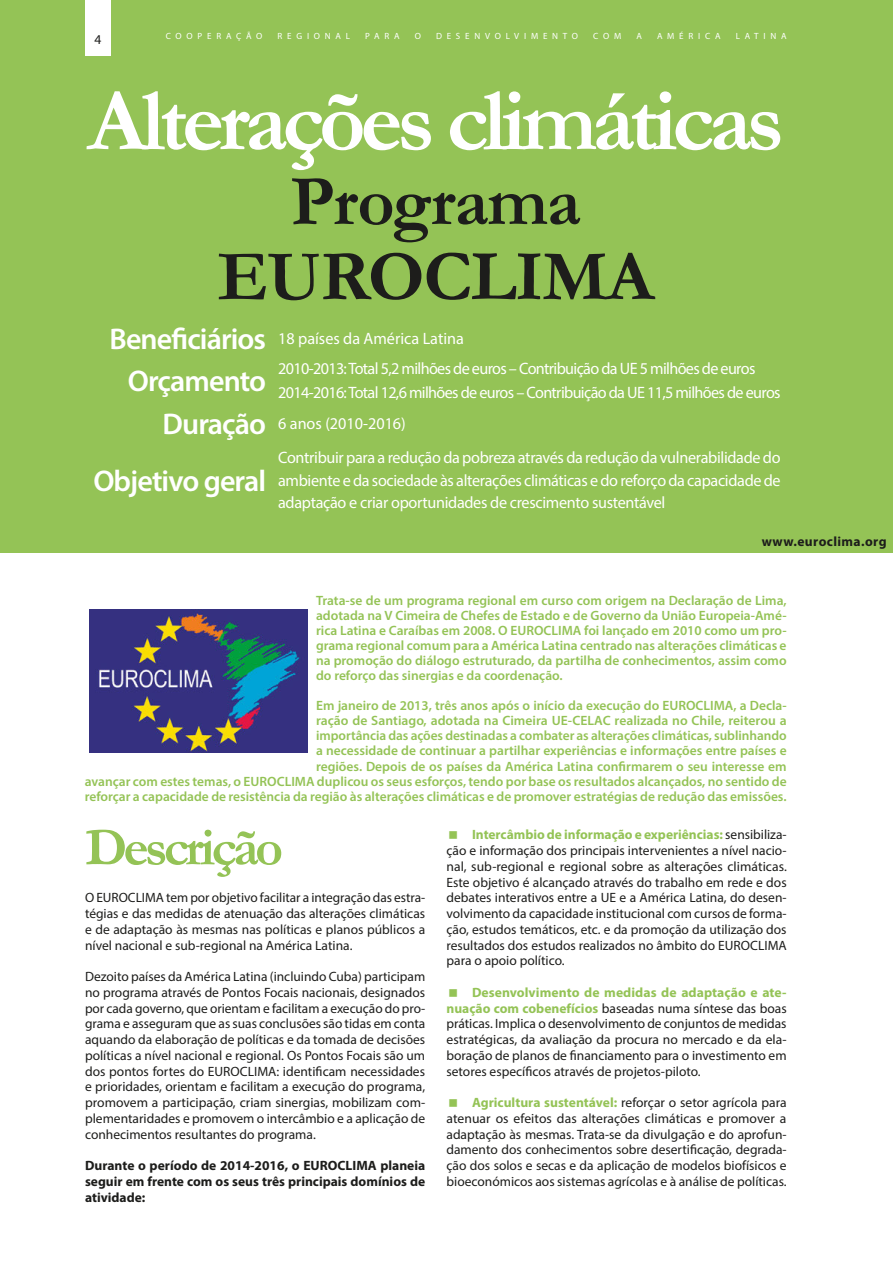
<style>
.page{position:relative;width:893px;height:1263px;background:#fff}
.page>*{position:absolute;margin:0;border:0;box-sizing:border-box;transform-origin:0 0}
.Títulos_de_programa{font:700 90px "Garamond";letter-spacing:-.06em;color:#fff}
.Descripción_de_progr{font:700 72px "Garamond";letter-spacing:-.02em;color:#1d1d1b}
.Títulos_de_Texto{font:700 54px "Garamond";letter-spacing:-.07em;color:#94c356}
.t1{font:600 30px "Myriad Pro";letter-spacing:-.03em;color:#fff}
.Tablas{font:16.5px/22.5px "Myriad Pro";letter-spacing:-.04em;color:#fff;text-align:justify}
.Tablas-2{font:16.5px "Myriad Pro";color:#fff}
.Texto_volcado{font:13.5px/15.8px "Myriad Pro";color:#1d1d1b;text-align:justify}
.Texto_volcado-2{font:600 13.5px/15px "Myriad Pro";color:#94c356;text-align:justify}
.Texto_volcado-3{font:700 13.5px/15.8px "Myriad Pro";color:#1d1d1b;text-align:justify}
.Texto_volcado-4{font:700 13.5px "Myriad Pro";letter-spacing:.03em;color:#1d1d1b}
.Descripción_de_progr-2{font:13.5px "Myriad Pro";color:#1d1d1b}
.Descripción_de_progr-3{font:9px "Myriad Pro";letter-spacing:.53em;color:#fff}
.s1{font-weight:700;color:#94c356}
</style>
<div class="page">
<div style="left:0;top:0;width:893px;height:553px;background:#94c356"></div>
<div style="left:85px;top:0;width:26px;height:55px;background:#fff"></div>
<img style="left:89px;top:609px;width:219px;height:143px">
<p class="Descripción_de_progr-2" style="left:94px;top:31px;width:8px">4</p>
<p class="Descripción_de_progr-3" style="left:166px;top:30px;width:98px">COOPERAÇÃO</p>
<p class="Descripción_de_progr-3" style="left:278px;top:30px;width:74px">REGIONAL</p>
<p class="Descripción_de_progr-3" style="left:365px;top:30px;width:36px">PARA</p>
<p class="Descripción_de_progr-3" style="left:415px;top:30px;width:8px">O</p>
<p class="Descripción_de_progr-3" style="left:436px;top:30px;width:144px">DESENVOLVIMENTO</p>
<p class="Descripción_de_progr-3" style="left:593px;top:30px;width:30px">COM</p>
<p class="Descripción_de_progr-3" style="left:636px;top:30px;width:7px">A</p>
<p class="Descripción_de_progr-3" style="left:657px;top:30px;width:65px">AMÉRICA</p>
<p class="Descripción_de_progr-3" style="left:736px;top:30px;width:52px">LATINA</p>
<p class="Títulos_de_programa" style="left:88px;top:60px;width:698px">Alterações climáticas</p>
<p class="Descripción_de_progr" style="left:290px;top:153px;width:292px">Programa</p>
<p class="Descripción_de_progr" style="left:218px;top:228px;width:438px">EUROCLIMA</p>
<p class="t1" style="left:110px;top:319px;width:158px">Beneficiários</p>
<p class="Tablas-2" style="left:278px;top:328px;width:187px">18 países da América Latina</p>
<p class="t1" style="left:128px;top:362px;width:140px">Orçamento</p>
<p class="Tablas" style="left:278px;top:357px;width:479px">2010-2013: Total 5,2 milhões de euros – Contribuição da UE 5 milhões de euros</p>
<p class="Tablas" style="left:278px;top:381px;width:504px">2014-2016: Total 12,6 milhões de euros – Contribuição da UE 11,5 milhões de euros</p>
<p class="t1" style="left:163px;top:404px;width:105px">Duração</p>
<p class="Tablas-2" style="left:278px;top:413px;width:129px">6 anos (2010-2016)</p>
<p class="t1" style="left:93px;top:461px;width:174px">Objetivo geral</p>
<p class="Tablas" style="left:278px;top:446px;width:504px">Contribuir para a redução da pobreza através da redução da vulnerabilidade do ambiente e da sociedade às alterações climáticas e do reforço da capacidade de adaptação e criar oportunidades de crescimento sustentável</p>
<p class="Texto_volcado-4" style="left:762px;top:533px;width:126px">www.euroclima.org</p>
<p class="Texto_volcado-2" style="left:316px;top:593px;width:472px">Trata-se de um programa regional em curso com origem na Declaração de Lima, adotada na V Cimeira de Chefes de Estado e de Governo da União Europeia-Amé&shy;rica Latina e Caraíbas em 2008. O EUROCLIMA foi lançado em 2010 como um pro&shy;grama regional comum para a América Latina centrado nas alterações climáticas e na promoção do diálogo estruturado, da partilha de conhecimentos, assim como do reforço das sinergias e da coordenação.</p>
<p class="Texto_volcado-2" style="left:85px;top:698px;width:704px;text-align:right">Em janeiro de 2013, três anos após o início da execução do EUROCLIMA, a Decla-<br>ração de Santiago, adotada na Cimeira UE-CELAC realizada no Chile, reiterou a<br>importância das ações destinadas a combater as alterações climáticas, sublinhando<br>a necessidade de continuar a partilhar experiências e informações entre países e<br>regiões. Depois de os países da América Latina confirmarem o seu interesse em<br>avançar com estes temas, o EUROCLIMA duplicou os seus esforços, tendo por base os resultados alcançados, no sentido de reforçar a capacidade de resistência da região às alterações climáticas e de promover estratégias de redução das emissões.</p>
<p class="Títulos_de_Texto" style="left:85px;top:811px;width:200px">Descrição</p>
<p class="Texto_volcado" style="left:85px;top:890px;width:342px">O EUROCLIMA tem por objetivo facilitar a integração das estra&shy;tégias e das medidas de atenuação das alterações climáticas e de adaptação às mesmas nas políticas e planos públicos a nível nacional e sub-regional na América Latina.</p>
<p class="Texto_volcado" style="left:85px;top:968px;width:342px">Dezoito países da América Latina (incluindo Cuba) participam no programa através de Pontos Focais nacionais, designados por cada governo, que orientam e facilitam a execução do pro&shy;grama e asseguram que as suas conclusões são tidas em conta aquando da elaboração de políticas e da tomada de decisões políticas a nível nacional e regional. Os Pontos Focais são um dos pontos fortes do EUROCLIMA: identificam necessidades e prioridades, orientam e facilitam a execução do programa, promovem a participação, criam sinergias, mobilizam com&shy;plementaridades e promovem o intercâmbio e a aplicação de conhecimentos resultantes do programa.</p>
<p class="Texto_volcado-3" style="left:85px;top:1157px;width:342px">Durante o período de 2014-2016, o EUROCLIMA planeia seguir em frente com os seus três principais domínios de atividade:</p>
<p class="Texto_volcado" style="left:446px;top:827px;width:342px;text-indent:26px"><span class="s1">Intercâmbio de informação e experiências:</span> sensibiliza&shy;ção e informação dos principais intervenientes a nível nacio&shy;nal, sub-regional e regional sobre as alterações climáticas.<br>Este objetivo é alcançado através do trabalho em rede e dos debates interativos entre a UE e a América Latina, do desen&shy;volvimento da capacidade institucional com cursos de forma&shy;ção, estudos temáticos, etc. e da promoção da utilização dos resultados dos estudos realizados no âmbito do EUROCLIMA para o apoio político.</p>
<p class="Texto_volcado" style="left:446px;top:984px;width:342px;text-indent:26px"><span class="s1">Desenvolvimento de medidas de adaptação e ate&shy;nuação com cobenefícios</span> baseadas numa síntese das boas práticas. Implica o desenvolvimento de conjuntos de medidas estratégicas, da avaliação da procura no mercado e da ela&shy;boração de planos de financiamento para o investimento em setores específicos através de projetos-piloto.</p>
<p class="Texto_volcado" style="left:446px;top:1094px;width:342px;text-indent:26px"><span class="s1">Agricultura sustentável:</span> reforçar o setor agrícola para atenuar os efeitos das alterações climáticas e promover a adaptação às mesmas. Trata-se da divulgação e do aprofun&shy;damento dos conhecimentos sobre desertificação, degrada&shy;ção dos solos e secas e da aplicação de modelos biofísicos e bioeconómicos aos sistemas agrícolas e à análise de políticas.</p>
</div>
